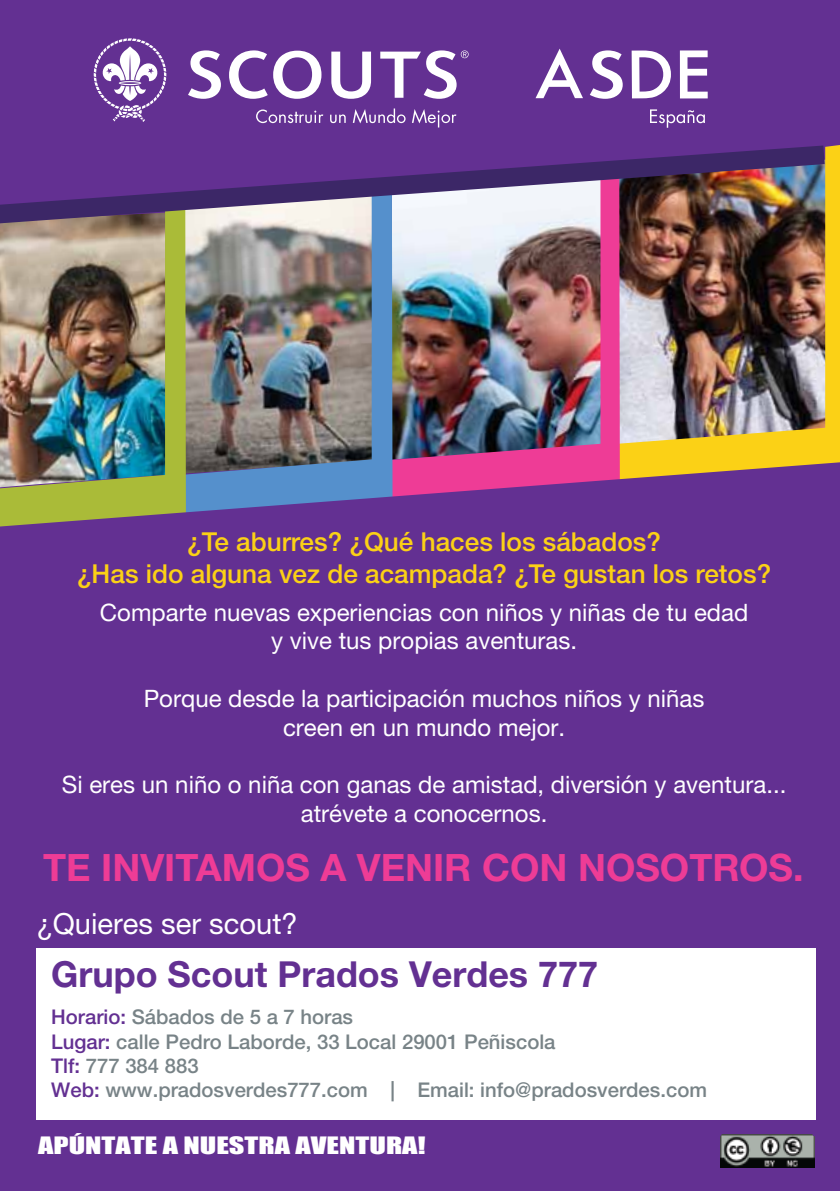
<style>
.page{position:relative;width:840px;height:1191px;background:#fff}
.page>*{position:absolute;margin:0;border:0;box-sizing:border-box;transform-origin:0 0}
.t1{font:700 37.8px "Helvetica Neue";color:#ee3c96}
.t2{font:700 35.8px "Helvetica Neue";color:#633092}
.t3{font:29px "Helvetica Neue";color:#fff}
.t4{font:500 26.2px/32.4px "Helvetica Neue";color:#fbd116;text-align:center}
.t5{font:24px/28.8px "Helvetica Neue";color:#fff;text-align:center}
.t6{font:22px "Impact";color:#fff;scale:1.37 1}
.t7{font:500 20.2px/24.4px "Helvetica Neue";color:#788387}
.s1{color:#633092}
</style>
<div class="page">
<div style="left:0;top:0;width:839px;height:1191px;background:#633092"></div>
<img style="left:619px;top:238px;width:220px;height:210px">
<img style="left:392px;top:238px;width:227px;height:210px">
<img style="left:186px;top:238px;width:206px;height:210px">
<img style="left:0;top:238px;width:186px;height:210px">
<svg style="left:535px;top:49px;width:47px;height:49px"></svg>
<svg style="left:631px;top:50px;width:39px;height:48px"></svg>
<svg style="left:679px;top:50px;width:28px;height:48px"></svg>
<svg style="left:650px;top:109px;width:54px;height:19px"></svg>
<svg style="left:94px;top:38px;width:72px;height:84px"></svg>
<svg style="left:273px;top:51px;width:48px;height:48px"></svg>
<svg style="left:331px;top:52px;width:40px;height:47px"></svg>
<svg style="left:229px;top:50px;width:38px;height:49px"></svg>
<svg style="left:188px;top:50px;width:33px;height:49px"></svg>
<svg style="left:380px;top:50px;width:88px;height:49px"></svg>
<svg style="left:256px;top:109px;width:67px;height:14px"></svg>
<svg style="left:330px;top:114px;width:15px;height:9px"></svg>
<svg style="left:352px;top:108px;width:53px;height:15px"></svg>
<svg style="left:412px;top:109px;width:44px;height:18px"></svg>
<svg style="left:590px;top:50px;width:32px;height:49px"></svg>
<img style="left:0;top:145px;width:839px;height:93px">
<svg style="left:0;top:448px;width:839px;height:79px"></svg>
<div style="left:36px;top:948px;width:779px;height:171px;background:#fff"></div>
<img style="left:720px;top:1134px;width:93px;height:33px">
<p class="t4" style="left:77px;top:525px;width:695px">¿Te aburres? ¿Qué haces los sábados?<br>¿Has ido alguna vez de acampada? ¿Te gustan los retos?</p>
<p class="t5" style="left:100px;top:597px;width:649px">Comparte nuevas experiencias con niños y niñas de tu edad y vive tus propias aventuras.</p>
<p class="t5" style="left:144px;top:684px;width:562px">Porque desde la participación muchos niños y niñas creen en un mundo mejor.</p>
<p class="t5" style="left:62px;top:770px;width:725px">Si eres un niño o niña con ganas de amistad, diversión y aventura... atrévete a conocernos.</p>
<h1 class="t1" style="left:43px;top:844px;width:761px">TE INVITAMOS A VENIR CON NOSOTROS.</h1>
<p class="t3" style="left:37px;top:906px;width:262px">¿Quieres ser scout?</p>
<h2 class="t2" style="left:51px;top:951px;width:548px">Grupo Scout Prados Verdes 777</h2>
<p class="t7" style="left:51px;top:1005px;width:657px"><span class="s1">Horario:</span> Sábados de 5 a 7 horas<br><span class="s1">Lugar:</span> calle Pedro Laborde, 33 Local 29001 Peñiscola<br><span class="s1">Tlf:</span> 777 384 883<br><span class="s1">Web:</span> www.pradosverdes777.com | Email: info@pradosverdes.com</p>
<p class="t6" style="left:38px;top:1128px;width:284px">APÚNTATE A NUESTRA AVENTURA!</p>
</div>
